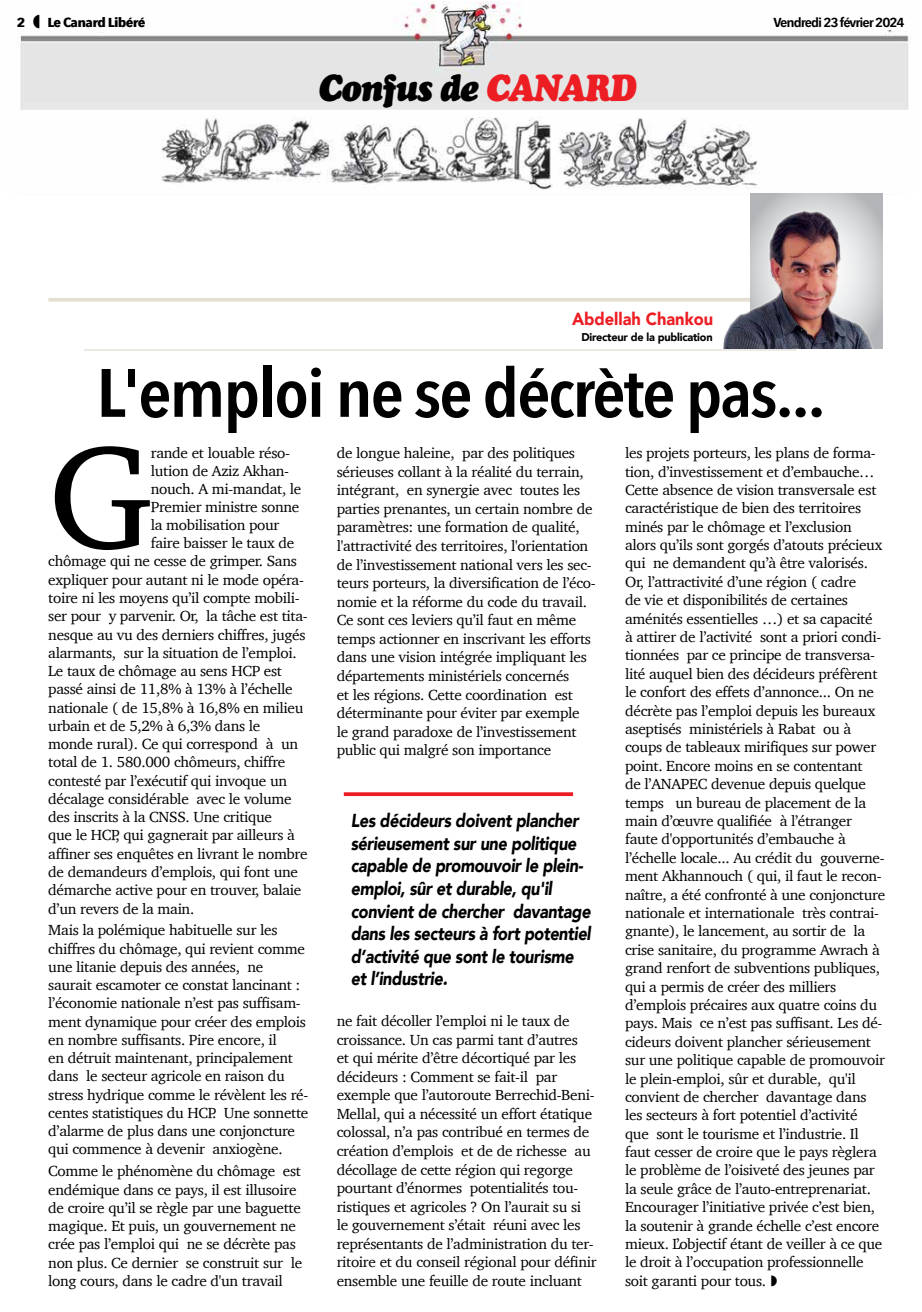
<style>
.page{position:relative;width:922px;height:1312px;background:#fff}
.page>*{position:absolute;margin:0;border:0;box-sizing:border-box;transform-origin:0 0}
.t1{font:149.12px "Charter";color:#000}
.t2{font:600 67.5px "Avenir Next Condensed";letter-spacing:-.03em;color:#000;scale:1.1 1}
.t3{font:italic 37.5px "Cooper Black Std";letter-spacing:-.04em;color:#000;scale:.9 1}
.t4{font:italic 900 18.75px/22.5px "Avenir";letter-spacing:-.02em;color:#000;scale:.86 1}
.t5{font:900 17.5px "Avenir";color:#ed1d24;scale:.94 1}
.t6{font:15px/18.4px "Charter";letter-spacing:-.02em;color:#000}
.t7{font:600 13px "Avenir Next Condensed";letter-spacing:-.06em;color:#000;scale:1.25 1}
.t8{font:700 13px "Avenir Next Condensed";letter-spacing:-.04em;color:#000;scale:1.25 1}
.t9{font:900 11.25px "Avenir";letter-spacing:-.02em;color:#000}
.s1{color:#ed1d24}
</style>
<div class="page">
<hr style="left:22px;top:193px;width:879px;height:1px;background:#bcbec0">
<img style="left:20px;top:2px;width:889px;height:188px">
<hr style="left:48px;top:298px;width:712px;height:3px;background:#e3dfd3">
<hr style="left:84px;top:349px;width:712px;height:1px;background:#e3dfd3">
<svg style="left:750px;top:193px;width:132px;height:155px;background:#c2c3c6"></svg>
<img style="left:721px;top:207px;width:152px;height:141px">
<hr style="left:344px;top:792px;width:229px;height:3px;background:#ed1d24">
<svg style="left:33px;top:15px;width:6px;height:13px"></svg>
<p class="t8" style="left:17px;top:14px;width:8px">2</p>
<p class="t8" style="left:47px;top:14px;width:80px">Le Canard Libéré</p>
<p class="t7" style="left:773px;top:11px;width:107px">Vendredi 23 février 2024</p>
<h3 class="t3" style="left:318px;top:64px;width:354px">Confus de <span class="s1">CANARD</span></h3>
<p class="t5" style="left:572px;top:303px;width:152px">Abdellah Chankou</p>
<p class="t9" style="left:581px;top:327px;width:133px">Directeur de la publication</p>
<h2 class="t2" style="left:96px;top:335px;width:664px">L'emploi ne se décrète pas...</h2>
<h1 class="t1" style="left:48px;top:368px;width:107px">G</h1>
<p class="t6" style="left:151px;top:443px;width:141px">rande et louable réso-</p>
<p class="t6" style="left:151px;top:461px;width:140px">lution de Aziz Akhan-</p>
<p class="t6" style="left:151px;top:479px;width:152px">nouch. A mi-mandat, le</p>
<p class="t6" style="left:151px;top:497px;width:150px">Premier ministre sonne</p>
<p class="t6" style="left:151px;top:515px;width:130px">la mobilisation pour</p>
<p class="t6" style="left:151px;top:533px;width:145px">faire baisser le taux de</p>
<p class="t6" style="left:48px;top:552px;width:250px">chômage qui ne cesse de grimper. Sans</p>
<p class="t6" style="left:48px;top:570px;width:257px">expliquer pour autant ni le mode opéra-</p>
<p class="t6" style="left:48px;top:588px;width:253px">toire ni les moyens qu’il compte mobili-</p>
<p class="t6" style="left:48px;top:606px;width:261px">ser pour y parvenir. Or, la tâche est tita-</p>
<p class="t6" style="left:48px;top:625px;width:259px">nesque au vu des derniers chiffres, jugés</p>
<p class="t6" style="left:48px;top:643px;width:250px">alarmants, sur la situation de l’emploi.</p>
<p class="t6" style="left:48px;top:661px;width:235px">Le taux de chômage au sens HCP est</p>
<p class="t6" style="left:48px;top:679px;width:246px">passé ainsi de 11,8% à 13% à l’échelle</p>
<p class="t6" style="left:48px;top:698px;width:256px">nationale ( de 15,8% à 16,8% en milieu</p>
<p class="t6" style="left:48px;top:716px;width:213px">urbain et de 5,2% à 6,3% dans le</p>
<p class="t6" style="left:48px;top:734px;width:251px">monde rural). Ce qui correspond à un</p>
<p class="t6" style="left:48px;top:752px;width:238px">total de 1. 580.000 chômeurs, chiffre</p>
<p class="t6" style="left:48px;top:771px;width:240px">contesté par l’exécutif qui invoque un</p>
<p class="t6" style="left:48px;top:789px;width:245px">décalage considérable avec le volume</p>
<p class="t6" style="left:48px;top:807px;width:225px">des inscrits à la CNSS. Une critique</p>
<p class="t6" style="left:48px;top:825px;width:248px">que le HCP, qui gagnerait par ailleurs à</p>
<p class="t6" style="left:48px;top:844px;width:261px">affiner ses enquêtes en livrant le nombre</p>
<p class="t6" style="left:48px;top:862px;width:251px">de demandeurs d’emplois, qui font une</p>
<p class="t6" style="left:48px;top:880px;width:255px">démarche active pour en trouver, balaie</p>
<p class="t6" style="left:48px;top:898px;width:147px">d’un revers de la main.</p>
<p class="t6" style="left:48px;top:920px;width:261px">Mais la polémique habituelle sur les chiffres du chômage, qui revient comme une litanie depuis des années, ne saurait escamoter ce constat lancinant : l’économie nationale n’est pas suffisam&shy;ment dynamique pour créer des emplois en nombre suffisants. Pire encore, il<br>en détruit maintenant, principalement dans le secteur agricole en raison du stress hydrique comme le révèlent les ré&shy;centes statistiques du HCP. Une sonnette d’alarme de plus dans une conjoncture qui commence à devenir anxiogène.</p>
<p class="t6" style="left:48px;top:1161px;width:255px">Comme le phénomène du chômage est endémique dans ce pays, il est illusoire de croire qu’il se règle par une baguette magique. Et puis, un gouvernement ne crée pas l’emploi qui ne se décrète pas non plus. Ce dernier se construit sur le long cours, dans le cadre d'un travail</p>
<p class="t6" style="left:336px;top:443px;width:260px">de longue haleine, par des politiques sérieuses collant à la réalité du terrain, intégrant, en synergie avec toutes les parties prenantes, un certain nombre de paramètres: une formation de qualité, l'attractivité des territoires, l'orientation de l’investissement national vers les sec&shy;teurs porteurs, la diversification de l’éco&shy;nomie et la réforme du code du travail.<br>Ce sont ces leviers qu’il faut en même temps actionner en inscrivant les efforts dans une vision intégrée impliquant les départements ministériels concernés<br>et les régions. Cette coordination est déterminante pour éviter par exemple<br>le grand paradoxe de l’investissement public qui malgré son importance</p>
<p class="t4" style="left:350px;top:809px;width:280px">Les décideurs doivent plancher sérieusement sur une politique capable de promouvoir le plein&shy;emploi, sûr et durable, qu'il convient de chercher davantage dans les secteurs à fort potentiel d’activité que sont le tourisme et l’industrie.</p>
<p class="t6" style="left:336px;top:1011px;width:261px">ne fait décoller l’emploi ni le taux de croissance. Un cas parmi tant d’autres<br>et qui mérite d’être décortiqué par les décideurs : Comment se fait-il par exemple que l’autoroute Berrechid-Beni-Mellal, qui a nécessité un effort étatique colossal, n’a pas contribué en termes de création d’emplois et de de richesse au décollage de cette région qui regorge pourtant d’énormes potentialités tou&shy;ristiques et agricoles ? On l’aurait su si<br>le gouvernement s’était réuni avec les représentants de l’administration du ter&shy;ritoire et du conseil régional pour définir ensemble une feuille de route incluant</p>
<p class="t6" style="left:625px;top:443px;width:261px">les projets porteurs, les plans de forma&shy;tion, d’investissement et d’embauche… Cette absence de vision transversale est caractéristique de bien des territoires minés par le chômage et l’exclusion alors qu’ils sont gorgés d’atouts précieux qui ne demandent qu’à être valorisés.<br>Or, l’attractivité d’une région ( cadre<br>de vie et disponibilités de certaines aménités essentielles …) et sa capacité<br>à attirer de l’activité sont a priori condi&shy;tionnées par ce principe de transversa&shy;lité auquel bien des décideurs préfèrent le confort des effets d’annonce... On ne décrète pas l’emploi depuis les bureaux aseptisés ministériels à Rabat ou à coups de tableaux mirifiques sur power point. Encore moins en se contentant<br>de l’ANAPEC devenue depuis quelque temps un bureau de placement de la main d’œuvre qualifiée à l’étranger faute d'opportunités d’embauche à l’échelle locale... Au crédit du gouverne&shy;ment Akhannouch ( qui, il faut le recon&shy;naître, a été confronté à une conjoncture nationale et internationale très contrai&shy;gnante), le lancement, au sortir de la crise sanitaire, du programme Awrach à grand renfort de subventions publiques, qui a permis de créer des milliers d’emplois précaires aux quatre coins du pays. Mais ce n’est pas suffisant. Les dé&shy;cideurs doivent plancher sérieusement sur une politique capable de promouvoir le plein-emploi, sûr et durable, qu'il convient de chercher davantage dans les secteurs à fort potentiel d’activité<br>que sont le tourisme et l’industrie. Il faut cesser de croire que le pays règlera le problème de l’oisiveté des jeunes par la seule grâce de l’auto-entreprenariat.<br>Encourager l’initiative privée c’est bien, la soutenir à grande échelle c’est encore mieux. L’objectif étant de veiller à ce que le droit à l’occupation professionnelle soit garanti pour tous.</p>
</div>
